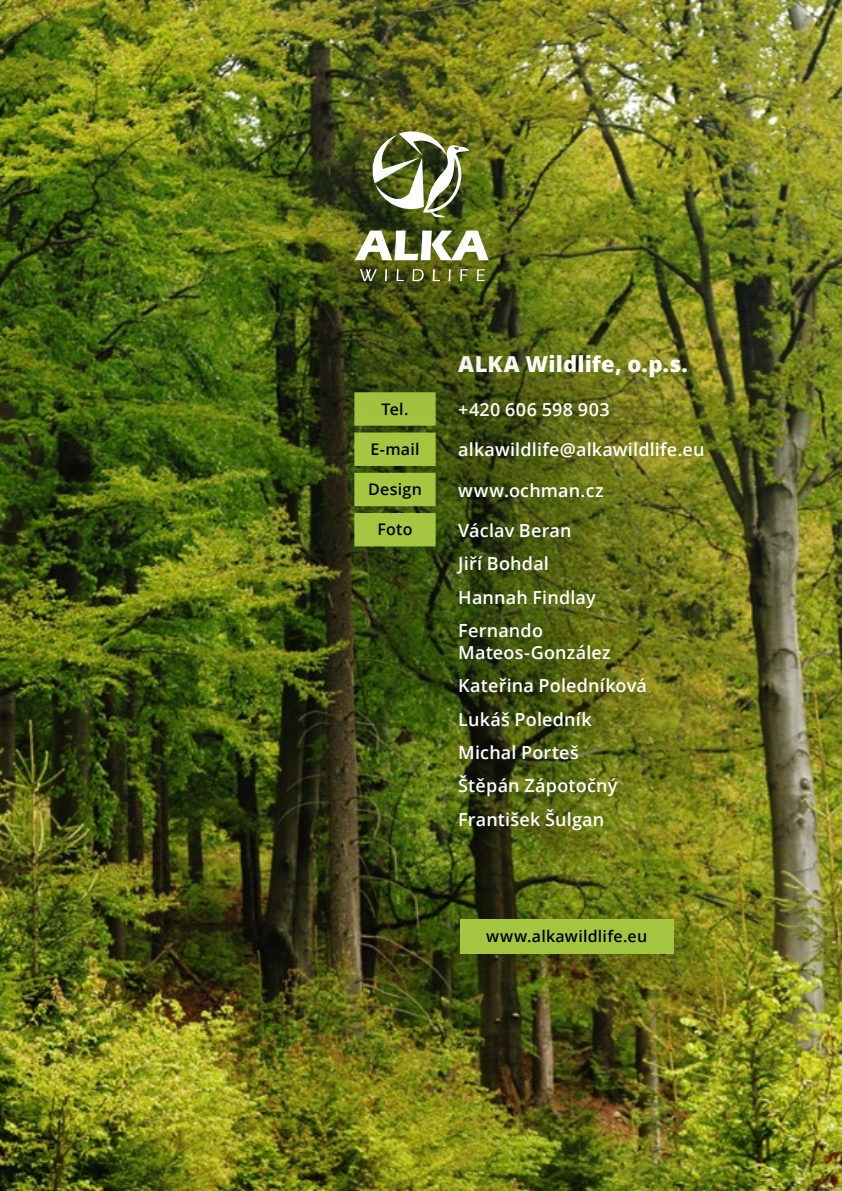
<style>
.page{position:relative;width:842px;height:1191px;background:#fff}
.page>*{position:absolute;margin:0;border:0;box-sizing:border-box;transform-origin:0 0}
.t1{font:800 22px "Open Sans";letter-spacing:.01em;color:#fff}
.t2{font:600 18px/33.4px "Open Sans";letter-spacing:.01em;color:#fff}
.t3{font:600 16px "Open Sans";letter-spacing:.015em;color:#000}
</style>
<div class="page">
<img style="left:0;top:0;width:842px;height:1191px">
<div style="left:167px;top:169px;width:675px;height:843px;background:#000;opacity:.3"></div>
<svg style="left:354px;top:467px;width:82px;height:79px;background:#91b037"></svg>
<div style="left:435px;top:894px;width:263px;height:84px;background:#000;opacity:.2"></div>
<div style="left:460px;top:918px;width:213px;height:35px;background:#a4c640"></div>
<div style="left:179px;top:0;width:486px;height:467px;background:#000;opacity:.4"></div>
<svg style="left:354px;top:230px;width:135px;height:30px"></svg>
<svg style="left:360px;top:269px;width:17px;height:12px"></svg>
<svg style="left:385px;top:269px;width:2px;height:12px"></svg>
<svg style="left:396px;top:269px;width:8px;height:12px"></svg>
<svg style="left:412px;top:269px;width:12px;height:12px"></svg>
<svg style="left:433px;top:269px;width:7px;height:12px"></svg>
<svg style="left:448px;top:269px;width:3px;height:12px"></svg>
<svg style="left:460px;top:269px;width:8px;height:12px"></svg>
<svg style="left:477px;top:269px;width:8px;height:12px"></svg>
<img style="left:368px;top:126px;width:101px;height:92px">
<p class="t1" style="left:458px;top:347px;width:231px">ALKA Wildlife, o.p.s.</p>
<p class="t3" style="left:381px;top:398px;width:28px">Tel.</p>
<p class="t2" style="left:458px;top:392px;width:153px">+420 606 598 903</p>
<p class="t3" style="left:370px;top:438px;width:51px">E-mail</p>
<p class="t2" style="left:458px;top:433px;width:248px">alkawildlife@alkawildlife.eu</p>
<p class="t3" style="left:368px;top:478px;width:55px">Design</p>
<p class="t2" style="left:458px;top:473px;width:147px">www.ochman.cz</p>
<p class="t3" style="left:377px;top:518px;width:37px">Foto</p>
<p class="t2" style="left:458px;top:513px;width:139px">Václav Beran<br>Jiří Bohdal<br>Hannah Findlay<br>Fernando</p>
<p class="t2" style="left:458px;top:635px;width:190px">Mateos-González<br>Kateřina Poledníková<br>Lukáš Poledník<br>Michal Porteš<br>Štěpán Zápotočný<br>František Šulgan</p>
<p class="t3" style="left:486px;top:924px;width:162px">www.alkawildlife.eu</p>
</div>
